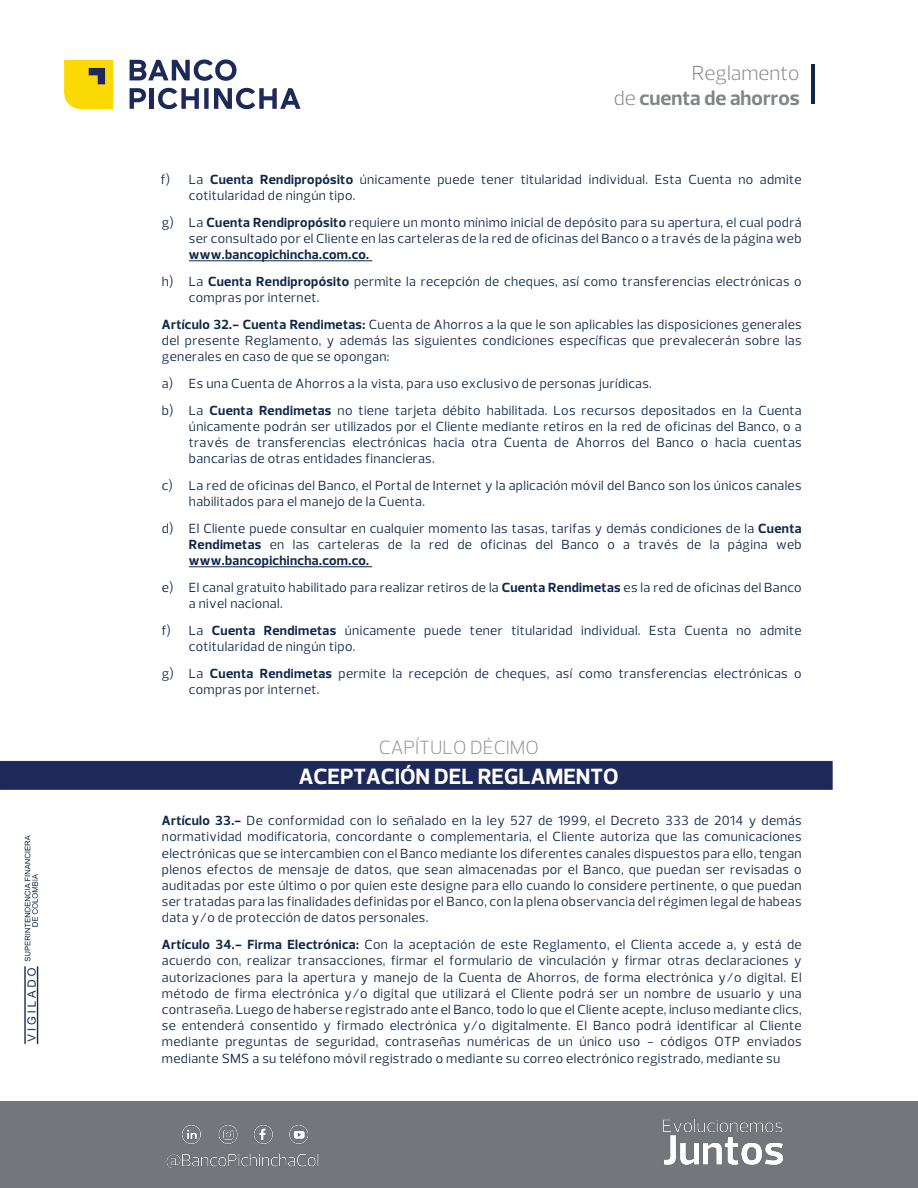
<style>
.page{position:relative;width:918px;height:1188px;background:#fff}
.page>*{position:absolute;margin:0;border:0;box-sizing:border-box;transform-origin:0 0}
.t1{font:700 22.5px "Prelo";color:#fff}
.t2{font:700 20.7px/24.9px "Prelo";color:#828588;text-align:right}
.t3{font:300 19.5px "Prelo";color:#939598}
.t4{font:13.5px/16.2px "Prelo";letter-spacing:.025em;color:#0f274a}
.t5{font:700 13.5px "Prelo";letter-spacing:.025em;color:#0f274a}
.s1{font-weight:300}
.s2{font-weight:700}
</style>
<div class="page">
<hr style="left:189px;top:260px;width:183px;height:1px;background:#0f274a">
<hr style="left:189px;top:566px;width:183px;height:1px;background:#0f274a">
<svg style="left:64px;top:60px;width:49px;height:49px"></svg>
<svg style="left:130px;top:59px;width:107px;height:22px"></svg>
<hr style="left:150px;top:88px;width:4px;height:21px;background:#1e295a">
<svg style="left:130px;top:88px;width:16px;height:21px"></svg>
<svg style="left:158px;top:88px;width:143px;height:21px"></svg>
<hr style="left:811px;top:64px;width:4px;height:40px;background:#0f274a">
<div style="left:0;top:1102px;width:918px;height:86px;background:#73767b"></div>
<img style="left:663px;top:1119px;width:120px;height:46px">
<img style="left:166px;top:1125px;width:153px;height:43px">
<img style="left:0;top:760px;width:119px;height:342px">
<div style="left:0;top:761px;width:833px;height:29px;background:#1e295a;border:1px solid #1e2a5a"></div>
<h2 class="t2" style="left:614px;top:61px;width:187px"><span class="s1">Reglamento<br>de</span> cuenta de ahorros</h2>
<p class="t4" style="left:161px;top:171px;width:11px">f)</p>
<p class="t4" style="left:189px;top:172px;width:614px;text-indent:-27px">a) La <span class="s2">Cuenta Rendipropósito</span> únicamente puede tener titularidad individual. Esta Cuenta no admite cotitularidad de ningún tipo.</p>
<p class="t4" style="left:162px;top:214px;width:9px">b</p>
<p class="t4" style="left:189px;top:214px;width:614px">La <span class="s2">Cuenta Rendipropósito</span> requiere un monto mínimo inicial de depósito para su apertura, el cual podrá ser consultado por el Cliente en las carteleras de la red de oficinas del Banco o a través de la página web</p>
<p class="t5" style="left:189px;top:247px;width:182px">www.bancopichincha.com.co.</p>
<p class="t4" style="left:162px;top:274px;width:8px">c</p>
<p class="t4" style="left:189px;top:274px;width:614px">La <span class="s2">Cuenta Rendipropósito</span> permite la recepción de cheques, así como transferencias electrónicas o compras por internet.</p>
<p class="t4" style="left:162px;top:316px;width:641px;text-align:justify"><span class="s2">Artículo 32.- Cuenta Rendimetas:</span> Cuenta de Ahorros a la que le son aplicables las disposiciones generales del presente Reglamento, y además las siguientes condiciones específicas que prevalecerán sobre las generales en caso de que se opongan:</p>
<p class="t4" style="left:162px;top:370px;width:641px;line-height:26.7px">a) Es una Cuenta de Ahorros a la vista, para uso exclusivo de personas jurídicas.<br>b) La <span class="s2">Cuenta Rendimetas</span> no tiene tarjeta débito habilitada. Los recursos depositados en la Cuenta</p>
<p class="t4" style="left:189px;top:418px;width:614px;text-align:justify">únicamente podrán ser utilizados por el Cliente mediante retiros en la red de oficinas del Banco, o a través de transferencias electrónicas hacia otra Cuenta de Ahorros del Banco o hacia cuentas bancarias de otras entidades financieras.</p>
<p class="t4" style="left:189px;top:478px;width:614px;text-indent:-27px">c) La red de oficinas del Banco, el Portal de Internet y la aplicación móvil del Banco son los únicos canales habilitados para el manejo de la Cuenta.</p>
<p class="t4" style="left:189px;top:520px;width:614px;text-align:justify;text-indent:-27px">d) El Cliente puede consultar en cualquier momento las tasas, tarifas y demás condiciones de la <span class="s2">Cuenta Rendimetas</span> en las carteleras de la red de oficinas del Banco o a través de la página web <span class="s2">www.bancopichincha.com.co.</span></p>
<p class="t4" style="left:189px;top:580px;width:614px;text-indent:-27px">e) El canal gratuito habilitado para realizar retiros de la <span class="s2">Cuenta Rendimetas</span> es la red de oficinas del Banco a nivel nacional.</p>
<p class="t4" style="left:189px;top:622px;width:614px;text-indent:-27px">f) La <span class="s2">Cuenta Rendimetas</span> únicamente puede tener titularidad individual. Esta Cuenta no admite cotitularidad de ningún tipo.</p>
<p class="t4" style="left:189px;top:665px;width:614px;text-indent:-27px">g) La <span class="s2">Cuenta Rendimetas</span> permite la recepción de cheques, así como transferencias electrónicas o compras por internet.</p>
<p class="t4" style="left:162px;top:214px;width:14px">g)</p>
<p class="t4" style="left:162px;top:273px;width:13px">h)</p>
<h3 class="t3" style="left:379px;top:735px;width:162px">CAPÍTULO DÉCIMO</h3>
<h1 class="t1" style="left:299px;top:762px;width:321px">ACEPTACIÓN DEL REGLAMENTO</h1>
<p class="t4" style="left:162px;top:813px;width:641px;text-align:justify"><span class="s2">Artículo 33.-</span> De conformidad con lo señalado en la ley 527 de 1999, el Decreto 333 de 2014 y demás normatividad modificatoria, concordante o complementaria, el Cliente autoriza que las comunicaciones electrónicas que se intercambien con el Banco mediante los diferentes canales dispuestos para ello, tengan plenos efectos de mensaje de datos, que sean almacenadas por el Banco, que puedan ser revisadas o auditadas por este último o por quien este designe para ello cuando lo considere pertinente, o que puedan ser tratadas para las finalidades definidas por el Banco, con la plena observancia del régimen legal de habeas data y/o de protección de datos personales.</p>
<p class="t4" style="left:162px;top:937px;width:641px;text-align:justify"><span class="s2">Artículo 34.- Firma Electrónica:</span> Con la aceptación de este Reglamento, el Clienta accede a, y está de acuerdo con, realizar transacciones, firmar el formulario de vinculación y firmar otras declaraciones y autorizaciones para la apertura y manejo de la Cuenta de Ahorros, de forma electrónica y/o digital. El método de firma electrónica y/o digital que utilizará el Cliente podrá ser un nombre de usuario y una contraseña. Luego de haberse registrado ante el Banco, todo lo que el Cliente acepte, incluso mediante clics, se entenderá consentido y firmado electrónica y/o digitalmente. El Banco podrá identificar al Cliente mediante preguntas de seguridad, contraseñas numéricas de un único uso - códigos OTP enviados mediante SMS a su teléfono móvil registrado o mediante su correo electrónico registrado, mediante su</p>
</div>
